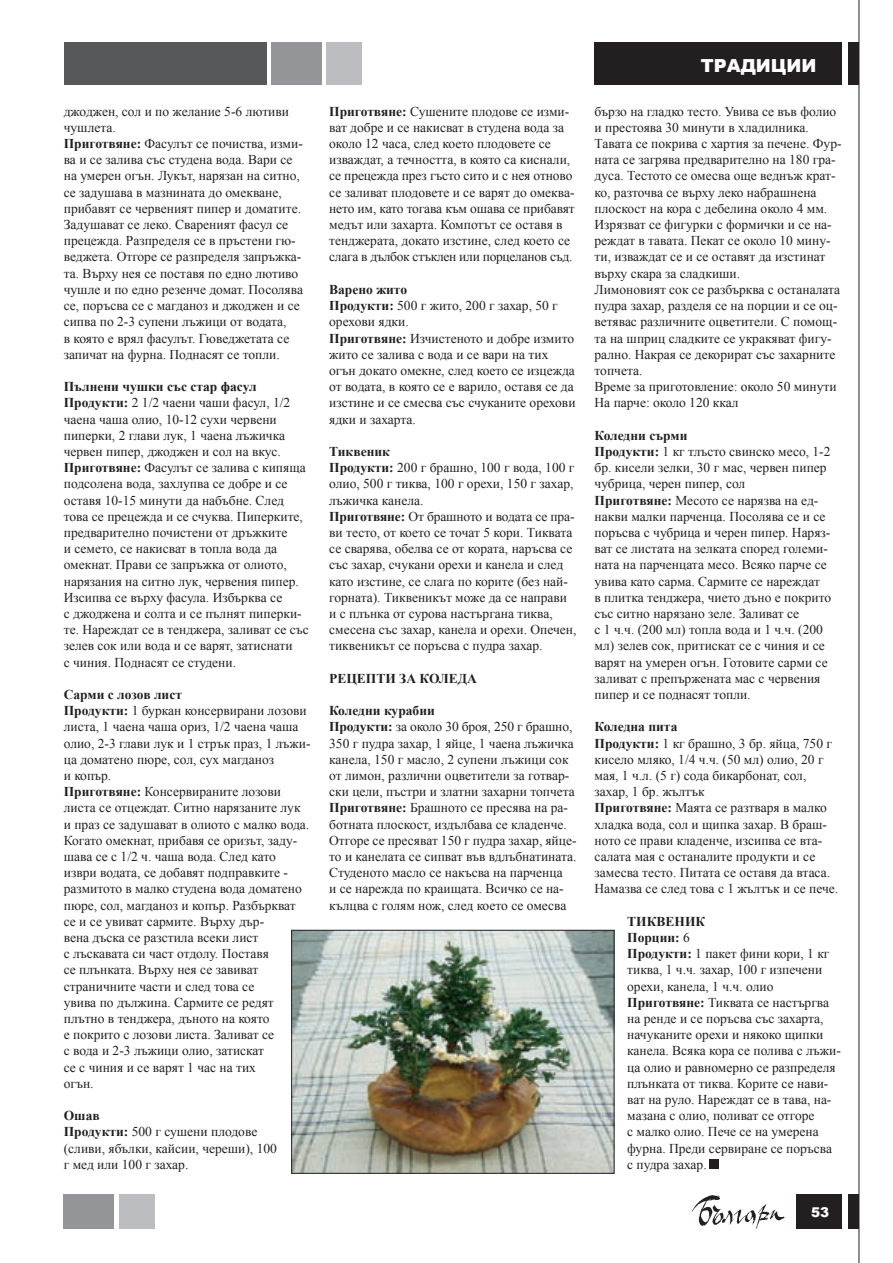
<style>
.page{position:relative;width:893px;height:1263px;background:#fff}
.page>*{position:absolute;margin:0;border:0;box-sizing:border-box;transform-origin:0 0}
.t1{font:900 18px "Arial";color:#fff}
.t2{font:13.5px/16.2px "Times New Roman";color:#231f20}
.t3{font:700 13.5px "Times New Roman";color:#231f20}
.t4{font:900 13.5px "Arial";color:#fff}
.s1{font-weight:700}
</style>
<div class="page">
<hr style="left:859px;top:0;width:1px;height:1263px;background:#231f20">
<div style="left:848px;top:43px;width:11px;height:42px;background:#231f20"></div>
<div style="left:595px;top:43px;width:247px;height:42px;background:#231f20"></div>
<div style="left:64px;top:43px;width:202px;height:42px;background:#57585a"></div>
<div style="left:271px;top:43px;width:51px;height:42px;background:#939598"></div>
<div style="left:327px;top:43px;width:35px;height:42px;background:#bcbdc0"></div>
<div style="left:64px;top:1195px;width:50px;height:34px;background:#939598"></div>
<div style="left:119px;top:1195px;width:35px;height:34px;background:#bcbdc0"></div>
<div style="left:848px;top:1195px;width:11px;height:34px;background:#231f20"></div>
<img style="left:691px;top:1195px;width:94px;height:34px">
<div style="left:796px;top:1195px;width:46px;height:34px;background:#231f20"></div>
<div style="left:709px;top:1159px;width:10px;height:10px;background:#231f20"></div>
<img style="left:293px;top:932px;width:319px;height:240px">
<div style="left:291px;top:930px;width:323px;height:244px;border:1px solid #231f20"></div>
<p class="t2" style="left:64px;top:103px;width:241px">джоджен, сол и по желание 5-6 лютиви чушлета.<br><span class="s1">Приготвяне:</span> Фасулът се почиства, изми&shy;ва и се залива със студена вода. Вари се на умерен огън. Лукът, нарязан на ситно, се задушава в мазнината до омекване, прибавят се червеният пипер и доматите.<br>Задушават се леко. Свареният фасул се прецежда. Разпределя се в пръстени гю&shy;веджета. Отгоре се разпределя запръжка&shy;та. Върху нея се поставя по едно лютиво чушле и по едно резенче домат. Посолява се, поръсва се с магданоз и джоджен и се сипва по 2-3 супени лъжици от водата,<br>в която е врял фасулът. Гюведжетата се запичат на фурна. Поднасят се топли.</p>
<p class="t2" style="left:64px;top:378px;width:247px"><span class="s1">Пълнени чушки със стар фасул Продукти:</span> 2 1/2 чаени чаши фасул, 1/2 чаена чаша олио, 10-12 сухи червени пиперки, 2 глави лук, 1 чаена лъжичка червен пипер, джоджен и сол на вкус.<br><span class="s1">Приготвяне:</span> Фасулът се залива с кипяща подсолена вода, захлупва се добре и се оставя 10-15 минути да набъбне. След това се прецежда и се счуква. Пиперките, предварително почистени от дръжките<br>и семето, се накисват в топла вода да омекнат. Прави се запръжка от олиото, нарязания на ситно лук, червения пипер.<br>Изсипва се върху фасула. Избърква се<br>с джоджена и солта и се пълнят пиперки&shy;те. Нареждат се в тенджера, заливат се със зелев сок или вода и се варят, затиснати<br>с чиния. Поднасят се студени.</p>
<p class="t2" style="left:64px;top:686px;width:248px"><span class="s1">Сарми с лозов лист<br>Продукти:</span> 1 буркан консервирани лозови листа, 1 чаена чаша ориз, 1/2 чаена чаша олио, 2-3 глави лук и 1 стрък праз, 1 лъжи&shy;ца доматено пюре, сол, сух магданоз<br>и копър.<br><span class="s1">Приготвяне:</span> Консервираните лозови листа се отцеждат. Ситно нарязаните лук и праз се задушават в олиото с малко вода.<br>Когато омекнат, прибавя се оризът, заду&shy;шава се с 1/2 ч. чаша вода. След като изври водата, се добавят подправките - размитото в малко студена вода доматено пюре, сол, магданоз и копър. Разбъркват се и се увиват сармите. Върху дър-<br>вена дъска се разстила всеки лист<br>с лъскавата си част отдолу. Поставя<br>се плънката. Върху нея се завиват страничните части и след това се<br>увива по дължина. Сармите се редят плътно в тенджера, дъното на която<br>е покрито с лозови листа. Заливат се<br>с вода и 2-3 лъжици олио, затискат<br>се с чиния и се варят 1 час на тих<br>огън.</p>
<p class="t2" style="left:64px;top:1107px;width:215px"><span class="s1">Ошав<br>Продукти:</span> 500 г сушени плодове (сливи, ябълки, кайсии, череши), 100 г мед или 100 г захар.</p>
<p class="t2" style="left:329px;top:103px;width:247px"><span class="s1">Приготвяне:</span> Сушените плодове се изми&shy;ват добре и се накисват в студена вода за около 12 часа, след което плодовете се изваждат, а течността, в която са киснали, се прецежда през гъсто сито и с нея отново се заливат плодовете и се варят до омеква&shy;нето им, като тогава към ошава се прибавят медът или захарта. Компотът се оставя в тенджерата, докато изстине, след което се слага в дълбок стъклен или порцеланов съд.</p>
<p class="t2" style="left:329px;top:281px;width:248px"><span class="s1">Варено жито<br>Продукти:</span> 500 г жито, 200 г захар, 50 г орехови ядки.<br><span class="s1">Приготвяне:</span> Изчистеното и добре измито жито се залива с вода и се вари на тих огън докато омекне, след което се изцежда от водата, в която се е варило, оставя се да изстине и се смесва със счуканите орехови ядки и захарта.</p>
<p class="t2" style="left:329px;top:443px;width:249px"><span class="s1">Тиквеник<br>Продукти:</span> 200 г брашно, 100 г вода, 100 г олио, 500 г тиква, 100 г орехи, 150 г захар, лъжичка канела.<br><span class="s1">Приготвяне:</span> От брашното и водата се пра&shy;ви тесто, от което се точат 5 кори. Тиквата се сварява, обелва се от кората, наръсва се със захар, счукани орехи и канела и след като изстине, се слага по корите (без най&shy;горната). Тиквеникът може да се направи и с плънка от сурова настъргана тиква, смесена със захар, канела и орехи. Опечен, тиквеникът се поръсва с пудра захар.</p>
<p class="t3" style="left:329px;top:669px;width:149px">РЕЦЕПТИ ЗА КОЛЕДА</p>
<p class="t2" style="left:329px;top:702px;width:249px"><span class="s1">Коледни курабии<br>Продукти:</span> за около 30 броя, 250 г брашно, 350 г пудра захар, 1 яйце, 1 чаена лъжичка канела, 150 г масло, 2 супени лъжици сок от лимон, различни оцветители за готвар&shy;ски цели, пъстри и златни захарни топчета <span class="s1">Приготвяне:</span> Брашното се пресява на ра&shy;ботната плоскост, издълбава се кладенче.<br>Отгоре се пресяват 150 г пудра захар, яйце&shy;то и канелата се сипват във вдлъбнатината.<br>Студеното масло се накъсва на парченца<br>и се нарежда по краищата. Всичко се на&shy;кълцва с голям нож, след което се омесва</p>
<p class="t1" style="left:701px;top:52px;width:117px">ТРАДИЦИИ</p>
<p class="t2" style="left:595px;top:103px;width:248px">бързо на гладко тесто. Увива се във фолио и престоява 30 минути в хладилника.<br>Тавата се покрива с хартия за печене. Фур&shy;ната се загрява предварително нa 180 гра&shy;дуса. Тестото се омесва още веднъж крат&shy;ко, разточва се върху леко набрашнена плоскост на кора с дебелина около 4 мм.<br>Изрязват се фигурки с формички и се на&shy;реждат в тавата. Пекат се около 10 мину&shy;ти, изваждат се и се оставят да изстинат върху скара за сладкиши.<br>Лимоновият сок се разбърква с останалата пудра захар, разделя се на порции и се оц&shy;ветяваc различните оцветители. С помощ&shy;та на шприц сладките се укракяват фигу&shy;рално. Накрая сe декорират със захарните топчета.<br>Време за приготовление: около 50 минути На парче: около 120 ккал</p>
<p class="t2" style="left:595px;top:427px;width:238px"><span class="s1">Коледни сърми<br>Продукти:</span> 1 кг тлъсто свинско месо, 1-2 бр. кисели зелки, 30 г мас, червен пипер чубрица, черен пипер, сол<br><span class="s1">Приготвяне:</span> Месото се нарязва на ед&shy;накви малки парченца. Посолява се и се поръсва с чубрица и черен пипер. Наряз&shy;ват се листата на зелката според големи&shy;ната на парченцата месо. Всяко парче се увива като сарма. Сармите се нареждат<br>в плитка тенджера, чието дъно е покрито със ситно нарязано зеле. Заливат се<br>с 1 ч.ч. (200 мл) топла вода и 1 ч.ч. (200 мл) зелев сок, притискат се с чиния и се варят на умерен огън. Готовите сарми се заливат с препържената мас с червения пипер и се поднасят топли.</p>
<p class="t2" style="left:595px;top:718px;width:245px"><span class="s1">Коледна пита<br>Продукти:</span> 1 кг брашно, 3 бр. яйца, 750 г кисело мляко, 1/4 ч.ч. (50 мл) олио, 20 г мая, 1 ч.л. (5 г) сода бикарбонат, сол, захар, 1 бр. жълтък<br><span class="s1">Приготвяне:</span> Маята се разтваря в малко хладка вода, сол и щипка захар. В браш&shy;ното се прави кладенче, изсипва се вта&shy;салата мая c останалите продукти и се замесва тесто. Питата се оставя да втаса.<br>Намазва се след това с 1 жълтък и се пече.</p>
<p class="t2" style="left:627px;top:913px;width:215px"><span class="s1">ТИКВЕНИК<br>Пoрции:</span> 6<br><span class="s1">Продукти:</span> 1 пакет фини кори, 1 кг тиква, 1 ч.ч. захар, 100 г изпечени орехи, канела, 1 ч.ч. олио<br><span class="s1">Приготвяне:</span> Тиквата се настъргва на ренде и се поръсва със захарта, начуканите орехи и някоко щипки канела. Всяка кора се полива с лъжи&shy;ца олио и равномерно се разпределя плънката от тиква. Корите се нави&shy;ват на руло. Нареждат се в тава, на&shy;мазана с олио, поливат се отгоре<br>с малко олио. Пече се на умерена фурна. Преди сервиране се поръсва с пудра захар.</p>
<p class="t4" style="left:811px;top:1202px;width:20px">53</p>
</div>
